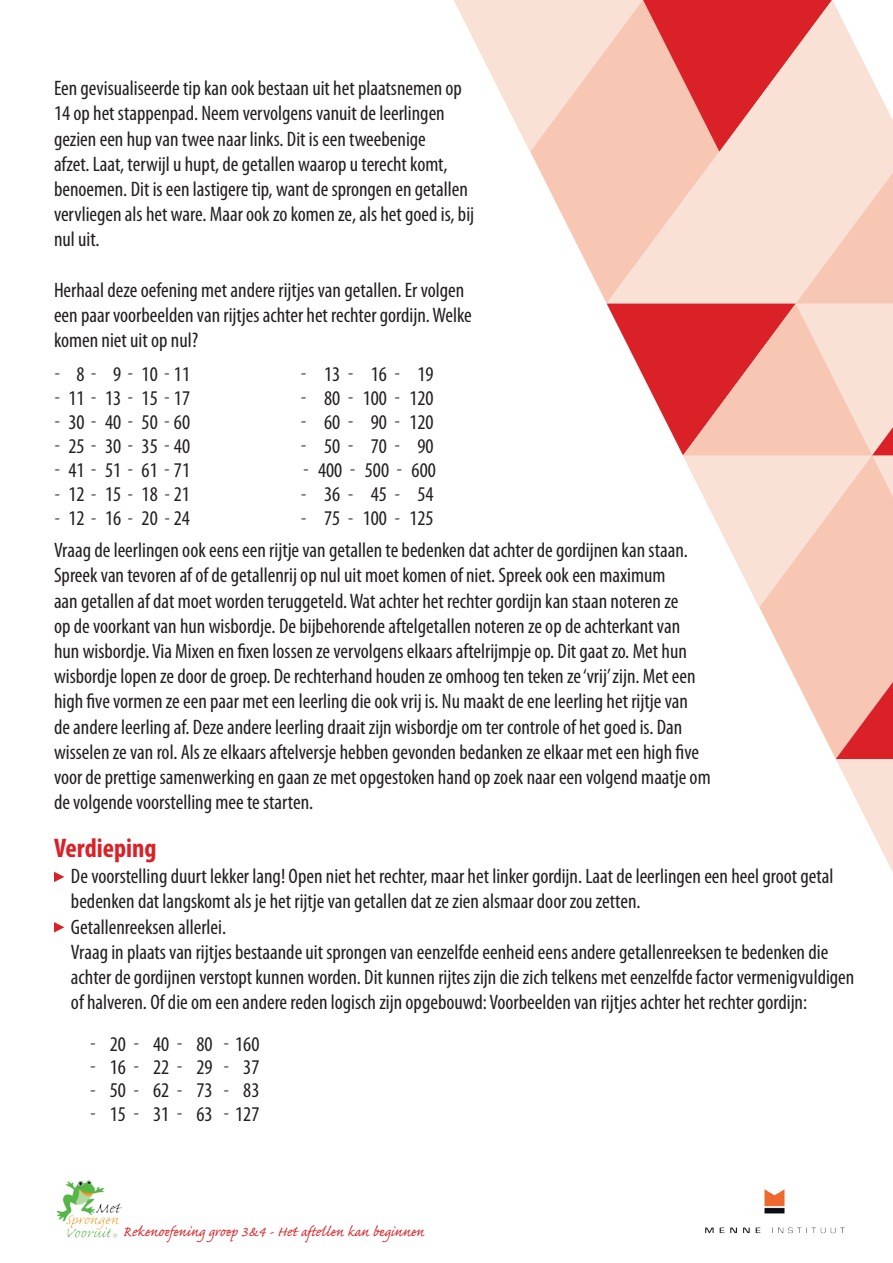
<style>
.page{position:relative;width:893px;height:1263px;background:#fff}
.page>*{position:absolute;margin:0;border:0;box-sizing:border-box;transform-origin:0 0}
.t1{font:700 condensed 27px "Myriad Pro";color:#da2128}
.t2{font:condensed 21px/25.2px "Myriad Pro";color:#231f20}
.t3{font:18px "Caflisch Script Pro";color:#da2128}
.s1{font-family:"Minion Pro";font-stretch:normal;font-size:18px}
</style>
<div class="page">
<svg style="left:530px;top:152px;width:77px;height:152px"></svg>
<svg style="left:759px;top:607px;width:134px;height:152px;fill:#f7c7b4"></svg>
<svg style="left:607px;top:152px;width:286px;height:21px;background:#f8d7c9"></svg>
<svg style="left:836px;top:682px;width:57px;height:190px"></svg>
<svg style="left:454px;top:0;width:439px;height:152px;background:#f3b6af"></svg>
<svg style="left:607px;top:173px;width:286px;height:434px"></svg>
<img style="left:56px;top:1180px;width:67px;height:58px">
<img style="left:705px;top:1189px;width:140px;height:45px">
<svg style="left:54px;top:872px;width:10px;height:10px"></svg>
<svg style="left:54px;top:922px;width:10px;height:10px"></svg>
<p class="t2" style="left:54px;top:75px;width:422px">Een gevisualiseerde tip kan ook bestaan uit het plaatsnemen op 14 op het stappenpad. Neem vervolgens vanuit de leerlingen gezien een hup van twee naar links. Dit is een tweebenige<br>afzet. Laat, terwijl u hupt, de getallen waarop u terecht komt, benoemen. Dit is een lastigere tip, want de sprongen en getallen vervliegen als het ware. Maar ook zo komen ze, als het goed is, bij nul uit.</p>
<p class="t2" style="left:54px;top:277px;width:419px">Herhaal deze oefening met andere rijtjes van getallen. Er volgen een paar voorbeelden van rijtjes achter het rechter gordijn. Welke komen niet uit op nul?</p>
<p class="t2" style="left:54px;top:361px;width:138px"><span class="s1">-</span> 8<span class="s1">-</span> 9<span class="s1">-</span> 10<span class="s1">-</span>11</p>
<p class="t2" style="left:301px;top:361px;width:135px"><span class="s1">-</span> 13<span class="s1">-</span> 16<span class="s1">-</span> 19</p>
<p class="t2" style="left:301px;top:385px;width:135px"><span class="s1">-</span> 80 <span class="s1">-</span> 100 <span class="s1">-</span> 120</p>
<p class="t2" style="left:301px;top:409px;width:135px"><span class="s1">-</span> 60<span class="s1">-</span> 90<span class="s1">-</span>120</p>
<p class="t2" style="left:301px;top:433px;width:135px"><span class="s1">-</span> 50<span class="s1">-</span> 70<span class="s1">-</span> 90</p>
<p class="t2" style="left:54px;top:385px;width:138px"><span class="s1">-</span> 11<span class="s1">-</span> 13<span class="s1">-</span> 15<span class="s1">-</span>17</p>
<p class="t2" style="left:54px;top:409px;width:138px"><span class="s1">-</span> 30<span class="s1">-</span> 40<span class="s1">-</span> 50<span class="s1">-</span>60</p>
<p class="t2" style="left:54px;top:433px;width:138px"><span class="s1">-</span> 25<span class="s1">-</span> 30<span class="s1">-</span> 35<span class="s1">-</span>40</p>
<p class="t2" style="left:54px;top:457px;width:138px"><span class="s1">-</span> 41<span class="s1">-</span> 51<span class="s1">-</span> 61<span class="s1">-</span>71</p>
<p class="t2" style="left:303px;top:457px;width:135px"><span class="s1">-</span> 400 <span class="s1">-</span> 500 <span class="s1">-</span> 600</p>
<p class="t2" style="left:54px;top:481px;width:138px"><span class="s1">-</span> 12 <span class="s1">-</span> 15 <span class="s1">-</span> 18 <span class="s1">-</span>21</p>
<p class="t2" style="left:301px;top:481px;width:135px"><span class="s1">-</span> 36<span class="s1">-</span> 45<span class="s1">-</span> 54</p>
<p class="t2" style="left:54px;top:505px;width:138px"><span class="s1">-</span> 12 <span class="s1">-</span> 16 <span class="s1">-</span> 20 <span class="s1">-</span>24</p>
<p class="t2" style="left:301px;top:505px;width:135px"><span class="s1">-</span> 75 <span class="s1">-</span> 100 <span class="s1">-</span> 125</p>
<p class="t2" style="left:54px;top:537px;width:658px">Vraag de leerlingen ook eens een rijtje van getallen te bedenken dat achter de gordijnen kan staan.<br>Spreek van tevoren af of de getallenrij op nul uit moet komen of niet. Spreek ook een maximum<br>aan getallen af dat moet worden teruggeteld. Wat achter het rechter gordijn kan staan noteren ze<br>op de voorkant van hun wisbordje. De bijbehorende aftelgetallen noteren ze op de achterkant van hun wisbordje. Via Mixen en fixen lossen ze vervolgens elkaars aftelrijmpje op. Dit gaat zo. Met hun wisbordje lopen ze door de groep. De rechterhand houden ze omhoog ten teken ze ‘vrij’ zijn. Met een high five vormen ze een paar met een leerling die ook vrij is. Nu maakt de ene leerling het rijtje van<br>de andere leerling af. Deze andere leerling draait zijn wisbordje om ter controle of het goed is. Dan wisselen ze van rol. Als ze elkaars aftelversje hebben gevonden bedanken ze elkaar met een high five voor de prettige samenwerking en gaan ze met opgestoken hand op zoek naar een volgend maatje om de volgende voorstelling mee te starten.</p>
<p class="t1" style="left:54px;top:831px;width:104px">Verdieping</p>
<p class="t2" style="left:71px;top:863px;width:785px">De voorstelling duurt lekker lang! Open niet het rechter, maar het linker gordijn. Laat de leerlingen een heel groot getal bedenken dat langskomt als je het rijtje van getallen dat ze zien alsmaar door zou zetten.<br>Getallenreeksen allerlei.<br>Vraag in plaats van rijtjes bestaande uit sprongen van eenzelfde eenheid eens andere getallenreeksen te bedenken die achter de gordijnen verstopt kunnen worden. Dit kunnen rijtes zijn die zich telkens met eenzelfde factor vermenigvuldigen of halveren. Of die om een andere reden logisch zijn opgebouwd: Voorbeelden van rijtjes achter het rechter gordijn:</p>
<p class="t2" style="left:90px;top:1031px;width:171px"><span class="s1">-</span> 20<span class="s1">-</span> 40<span class="s1">-</span> 80 <span class="s1">-</span>160</p>
<p class="t2" style="left:90px;top:1054px;width:171px"><span class="s1">-</span> 16<span class="s1">-</span> 22<span class="s1">-</span> 29 <span class="s1">-</span> 37</p>
<p class="t2" style="left:90px;top:1101px;width:171px"><span class="s1">-</span> 15<span class="s1">-</span> 31<span class="s1">-</span> 63 <span class="s1">-</span>127</p>
<p class="t2" style="left:90px;top:1077px;width:171px"><span class="s1">-</span> 50<span class="s1">-</span> 62<span class="s1">-</span> 73 <span class="s1">-</span> 83</p>
<p class="t3" style="left:123px;top:1222px;width:303px">Rekenoefening groep 3&amp;4 - Het aftellen kan beginnen</p>
</div>
